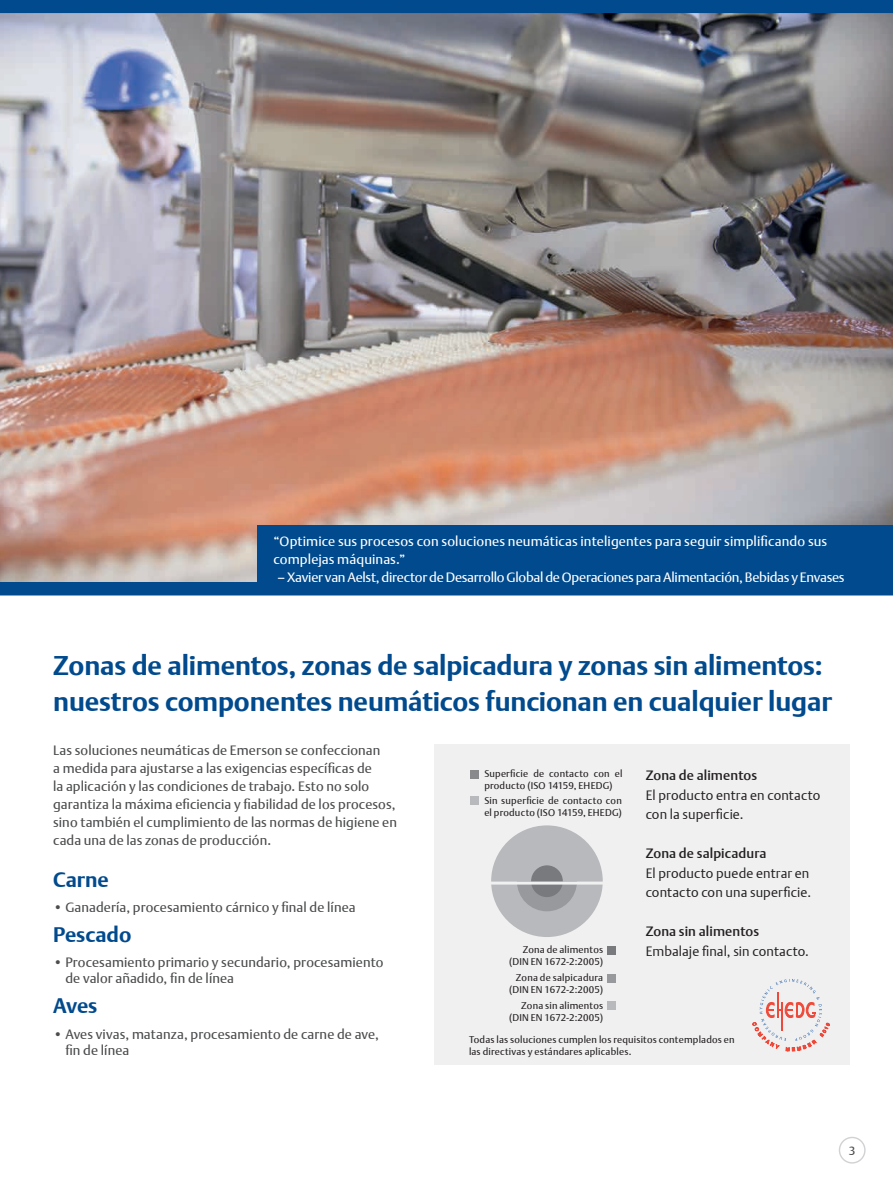
<style>
.page{position:relative;width:893px;height:1191px;background:#fff}
.page>*{position:absolute;margin:0;border:0;box-sizing:border-box;transform-origin:0 0}
.t1{font:700 27px/36px "DTL Argo T";letter-spacing:-.005em;color:#004a8d}
.t2{font:700 21px "DTL Argo T";letter-spacing:-.005em;color:#004a8d}
.t3{font:13.5px/18px "DTL Argo T";letter-spacing:.01em;color:#4b4c4d}
.t4{font:300 13.5px/19.5px "DTL Argo T";letter-spacing:.01em;color:#231f20}
.t5{font:13.5px/18px "DTL Argo T";color:#fff}
.t6{font:13.5px "DTL Argo T";letter-spacing:-.02em;color:#fff}
.t7{font:500 13.5px "DTL Argo T";letter-spacing:.005em;color:#231f20}
.t8{font:12px "DTL Argo T";color:#4b4c4d}
.t9{font:9.75px/11.7px "DTL Argo T";letter-spacing:.02em;color:#231f20}
</style>
<div class="page">
<div style="left:839px;top:1136px;width:27px;height:27px;border:1px solid #d1d2d4;border-radius:50%"></div>
<img style="left:0;top:0;width:893px;height:595px">
<div style="left:258px;top:525px;width:635px;height:58px;background:#004a8d"></div>
<div style="left:434px;top:744px;width:415px;height:321px;background:#f0f0f1"></div>
<div style="left:470px;top:770px;width:9px;height:8px;background:#87898c"></div>
<div style="left:607px;top:946px;width:9px;height:9px;background:#787a7d"></div>
<div style="left:607px;top:974px;width:9px;height:8px;background:#97999c"></div>
<div style="left:607px;top:1001px;width:9px;height:9px;background:#b8b9bc"></div>
<div style="left:470px;top:796px;width:9px;height:8px;background:#b8b9bc"></div>
<div style="left:491px;top:825px;width:112px;height:112px;background:#b8b9bc;border-radius:50%"></div>
<svg style="left:517px;top:884px;width:60px;height:27px"></svg>
<div style="left:531px;top:865px;width:32px;height:32px;background:#787a7d;border-radius:50%"></div>
<hr style="left:487px;top:881px;width:125px;height:3px;background:#f0f0f1">
<svg style="left:753px;top:979px;width:76px;height:72px"></svg>
<p class="t5" style="left:273px;top:532px;width:555px">“Optimice sus procesos con soluciones neumáticas inteligentes para seguir simplificando sus complejas máquinas.”</p>
<p class="t6" style="left:278px;top:569px;width:568px">– Xavier van Aelst, director de Desarrollo Global de Operaciones para Alimentación, Bebidas y Envases</p>
<h1 class="t1" style="left:53px;top:647px;width:780px">Zonas de alimentos, zonas de salpicadura y zonas sin alimentos: nuestros componentes neumáticos funcionan en cualquier lugar</h1>
<p class="t3" style="left:53px;top:741px;width:345px">Las soluciones neumáticas de Emerson se confeccionan<br>a medida para ajustarse a las exigencias específicas de<br>la aplicación y las condiciones de trabajo. Esto no solo garantiza la máxima eficiencia y fiabilidad de los procesos, sino también el cumplimiento de las normas de higiene en cada una de las zonas de producción.</p>
<h2 class="t2" style="left:53px;top:866px;width:57px">Carne</h2>
<p class="t3" style="left:53px;top:898px;width:304px">• Ganadería, procesamiento cárnico y final de línea</p>
<h2 class="t2" style="left:53px;top:922px;width:80px">Pescado</h2>
<p class="t3" style="left:65px;top:953px;width:320px;line-height:16.5px;text-indent:-12px">• Procesamiento primario y secundario, procesamiento de valor añadido, fin de línea</p>
<h2 class="t2" style="left:53px;top:993px;width:46px">Aves</h2>
<p class="t3" style="left:65px;top:1025px;width:315px;line-height:16.5px;text-indent:-12px">• Aves vivas, matanza, procesamiento de carne de ave, fin de línea</p>
<p class="t9" style="left:484px;top:768px;width:140px">Superficie de contacto con el producto (ISO 14159, EHEDG)</p>
<p class="t9" style="left:484px;top:795px;width:139px">Sin superficie de contacto con el producto (ISO 14159, EHEDG)</p>
<p class="t9" style="left:509px;top:943px;width:96px;text-align:right">Zona de alimentos (DIN EN 1672-2:2005)</p>
<p class="t9" style="left:509px;top:972px;width:96px;text-align:right">Zona de salpicadura (DIN EN 1672-2:2005)</p>
<p class="t9" style="left:509px;top:999px;width:96px;text-align:right">Zona sin alimentos (DIN EN 1672-2:2005)</p>
<p class="t7" style="left:646px;top:767px;width:113px">Zona de alimentos</p>
<p class="t4" style="left:646px;top:785px;width:176px">El producto entra en contacto con la superficie.</p>
<p class="t7" style="left:646px;top:845px;width:122px">Zona de salpicadura</p>
<p class="t4" style="left:646px;top:863px;width:167px">El producto puede entrar en contacto con una superficie.</p>
<p class="t7" style="left:646px;top:923px;width:115px">Zona sin alimentos</p>
<p class="t4" style="left:646px;top:941px;width:165px">Embalaje final, sin contacto.</p>
<p class="t9" style="left:469px;top:1033px;width:267px">Todas las soluciones cumplen los requisitos contemplados en las directivas y estándares aplicables.</p>
<p class="t8" style="left:849px;top:1143px;width:8px">3</p>
</div>
